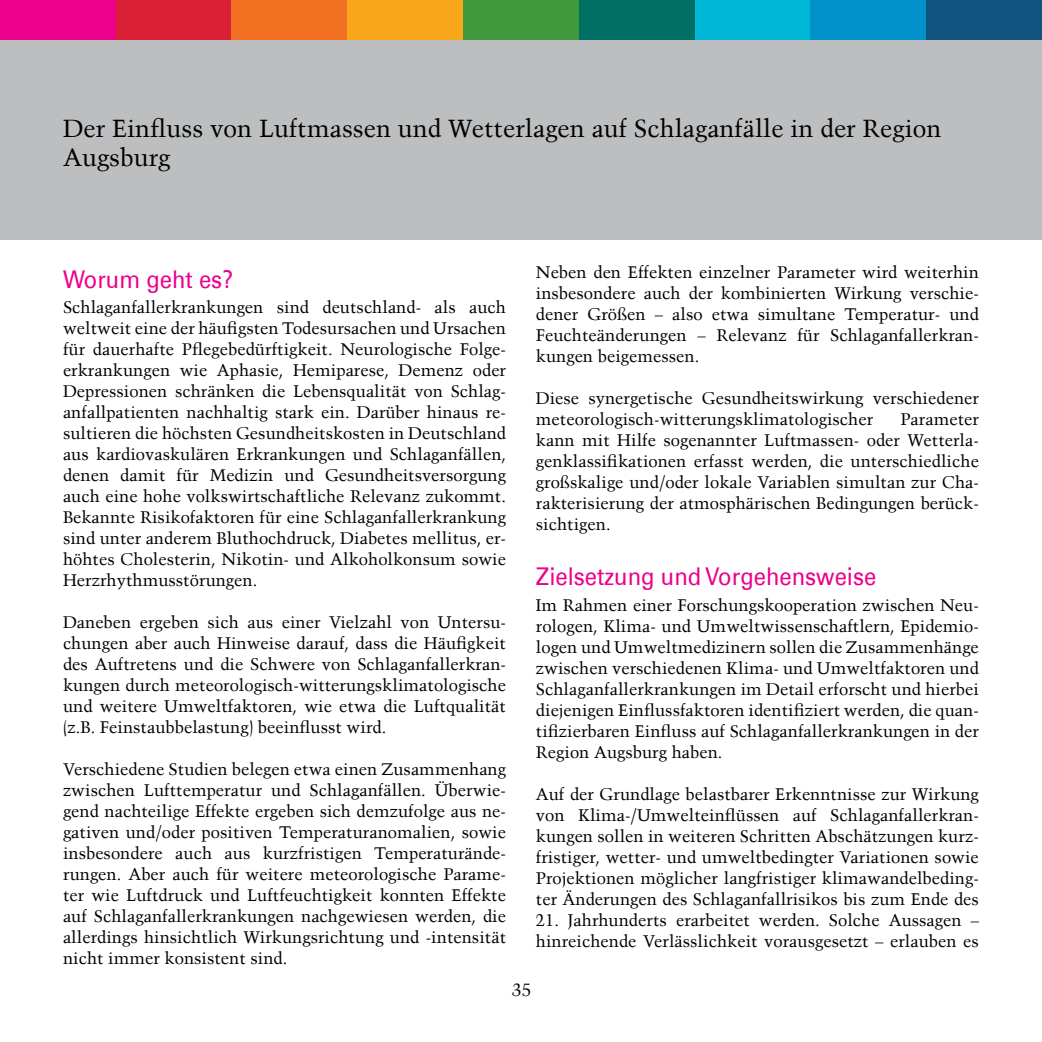
<style>
.page{position:relative;width:1042px;height:1042px;background:#fff}
.page>*{position:absolute;margin:0;border:0;box-sizing:border-box;transform-origin:0 0}
.t1{font:24.5px/29.4px "Trump Mediaeval LT";color:#000}
.t2{font:24.5px "Univers Com 55 Roman";color:#ec008c;scale:.9 1}
.t3{font:17.5px "Trump Mediaeval LT";color:#000}
.t4{font:16.62px/21px "Trump Mediaeval LT";color:#000;text-align:justify}
</style>
<div class="page">
<div style="left:0;top:0;width:1042px;height:240px;background:#bcbec0"></div>
<div style="left:0;top:0;width:116px;height:40px;background:#ec008c"></div>
<div style="left:116px;top:0;width:115px;height:40px;background:#da2037"></div>
<div style="left:231px;top:0;width:116px;height:40px;background:#f36f21"></div>
<div style="left:347px;top:0;width:116px;height:40px;background:#faa61a"></div>
<div style="left:463px;top:0;width:116px;height:40px;background:#409a3c"></div>
<div style="left:579px;top:0;width:115px;height:40px;background:#007064"></div>
<div style="left:694px;top:0;width:116px;height:40px;background:#00b8d6"></div>
<div style="left:810px;top:0;width:116px;height:40px;background:#0092c8"></div>
<div style="left:926px;top:0;width:116px;height:40px;background:#105380"></div>
<h1 class="t1" style="left:63px;top:113px;width:880px">Der Einfluss von Luftmassen und Wetterlagen auf Schlaganfälle in der Region<br>Augsburg</h1>
<h1 class="t2" style="left:63px;top:264px;width:191px">Worum geht es?</h1>
<p class="t4" style="left:63px;top:297px;width:445px">Schlaganfallerkrankungen sind deutschland- als auch weltweit eine der häufigsten Todesursachen und Ursachen für dauerhafte Pflegebedürftigkeit. Neurologische Folge&shy;erkrankungen wie Aphasie, Hemiparese, Demenz oder Depressionen schränken die Lebensqualität von Schlag&shy;anfallpatienten nachhaltig stark ein. Darüber hinaus re&shy;sultieren die höchsten Gesundheitskosten in Deutschland aus kardiovaskulären Erkrankungen und Schlaganfällen, denen damit für Medizin und Gesundheitsversorgung auch eine hohe volkswirtschaftliche Relevanz zukommt.<br>Bekannte Risikofaktoren für eine Schlaganfallerkrankung sind unter anderem Bluthochdruck, Diabetes mellitus, er&shy;höhtes Cholesterin, Nikotin- und Alkoholkonsum sowie Herzrhythmusstörungen.</p>
<p class="t4" style="left:63px;top:612px;width:445px">Daneben ergeben sich aus einer Vielzahl von Untersu&shy;chungen aber auch Hinweise darauf, dass die Häufigkeit des Auftretens und die Schwere von Schlaganfallerkran&shy;kungen durch meteorologisch-witterungsklimatologische und weitere Umweltfaktoren, wie etwa die Luftqualität (z.B. Feinstaubbelastung) beeinflusst wird.</p>
<p class="t4" style="left:63px;top:759px;width:445px">Verschiedene Studien belegen etwa einen Zusammenhang zwischen Lufttemperatur und Schlaganfällen. Überwie&shy;gend nachteilige Effekte ergeben sich demzufolge aus ne&shy;gativen und/oder positiven Temperaturanomalien, sowie insbesondere auch aus kurzfristigen Temperaturände&shy;rungen. Aber auch für weitere meteorologische Parame&shy;ter wie Luftdruck und Luftfeuchtigkeit konnten Effekte auf Schlaganfallerkrankungen nachgewiesen werden, die allerdings hinsichtlich Wirkungsrichtung und -intensität nicht immer konsistent sind.</p>
<p class="t4" style="left:536px;top:261px;width:444px">Neben den Effekten einzelner Parameter wird weiterhin insbesondere auch der kombinierten Wirkung verschie&shy;dener Größen – also etwa simultane Temperatur- und Feuchteänderungen – Relevanz für Schlaganfallerkran&shy;kungen beigemessen.</p>
<p class="t4" style="left:536px;top:387px;width:444px">Diese synergetische Gesundheitswirkung verschiedener meteorologisch-witterungsklimatologischer</p>
<p class="t4" style="left:536px;top:408px;width:445px;text-indent:364px">Parameter kann mit Hilfe sogenannter Luftmassen- oder Wetterla&shy;genklassifikationen erfasst werden, die unterschiedliche großskalige und/oder lokale Variablen simultan zur Cha&shy;rakterisierung der atmosphärischen Bedingungen berück&shy;sichtigen.</p>
<h1 class="t2" style="left:536px;top:562px;width:380px">Zielsetzung und Vorgehensweise</h1>
<p class="t4" style="left:536px;top:595px;width:445px">Im Rahmen einer Forschungskooperation zwischen Neu&shy;rologen, Klima- und Umweltwissenschaftlern, Epidemio&shy;logen und Umweltmedizinern sollen die Zusammenhänge zwischen verschiedenen Klima- und Umweltfaktoren und Schlaganfallerkrankungen im Detail erforscht und hierbei diejenigen Einflussfaktoren identifiziert werden, die quan&shy;tifizierbaren Einfluss auf Schlaganfallerkrankungen in der Region Augsburg haben.</p>
<p class="t4" style="left:536px;top:784px;width:445px">Auf der Grundlage belastbarer Erkenntnisse zur Wirkung von Klima-/Umwelteinflüssen auf Schlaganfallerkran&shy;kungen sollen in weiteren Schritten Abschätzungen kurz&shy;fristiger, wetter- und umweltbedingter Variationen sowie Projektionen möglicher langfristiger klimawandelbeding&shy;ter Änderungen des Schlaganfallrisikos bis zum Ende des</p>
<p class="t4" style="left:536px;top:910px;width:445px">21. Jahrhunderts erarbeitet werden. Solche Aussagen – hinreichende Verlässlichkeit vorausgesetzt – erlauben es</p>
<p class="t3" style="left:512px;top:979px;width:21px">35</p>
</div>
